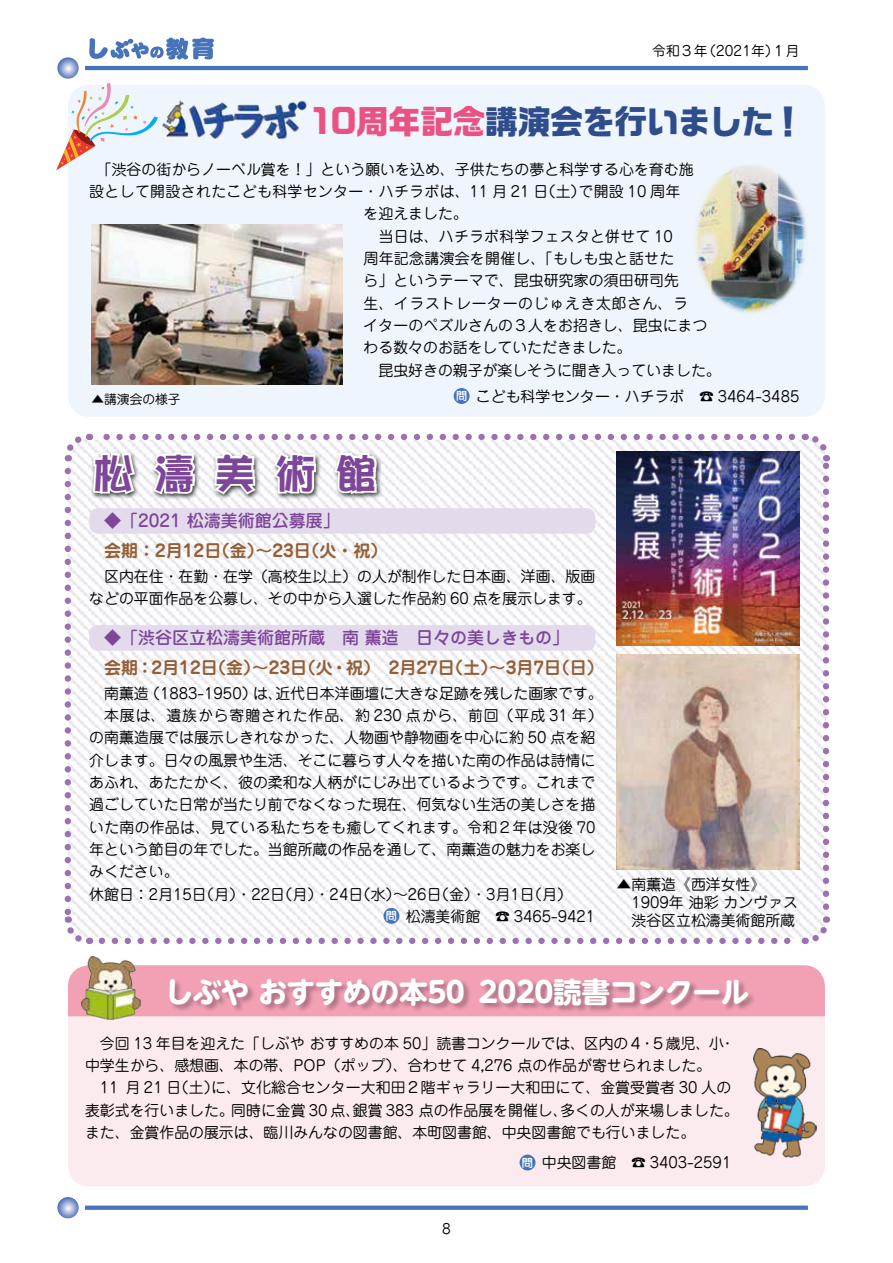
<style>
.page{position:relative;width:893px;height:1263px;background:#fff}
.page>*{position:absolute;margin:0;border:0;box-sizing:border-box;transform-origin:0 0}
.t1{font:40.35px "DFPOP1 Std W9";letter-spacing:.5em;color:#7d4698}
.t2{font:700 33px "Ro G San Srf Std";letter-spacing:-.025em;color:#2f4c8b}
.t3{font:700 28.65px "UD Shin M Go Pro";letter-spacing:-.02em;color:#fff}
.t4{font:700 16.95px "Jun 501 Pro";color:#945f36}
.t5{font:500 16.95px "Jun 34 Pro";color:#7d4698}
.t6{font:14.85px/22.4px "Jun 201 Pro";color:#000}
.t7{font:14.85px "Jun 201 Pro";letter-spacing:.025em;color:#000}
.t8{font:14.85px "Jun 201 Pro";letter-spacing:.06em;color:#000}
.t9{font:14.85px "Jun 201 Pro";letter-spacing:.02em;color:#000}
.t10{font:14.85px "Jun 201 Pro";letter-spacing:.045em;color:#000}
.t11{font:13.8px "Jun 201 Pro";color:#000}
.t12{font:12.75px "Jun 201 Pro";color:#000}
.s1{color:#e95383}
.s2{font-family:"Jun 34 Pro";font-weight:500;font-size:11.1px;color:#fff}
.s3{font-family:"Jun 501 Pro";font-weight:700}
</style>
<div class="page">
<div style="left:68px;top:85px;width:757px;height:332px;background:#eef5fc;border-radius:21px"></div>
<div style="left:68px;top:965px;width:757px;height:221px;background:#fcebee;border-radius:21px"></div>
<div style="left:68px;top:965px;width:757px;height:51px;background:#f2a1b5"></div>
<div style="left:85px;top:1205px;width:723px;height:5px;background:#4774b9"></div>
<svg style="left:57px;top:1197px;width:22px;height:21px"></svg>
<svg style="left:89px;top:38px;width:125px;height:22px"></svg>
<hr style="left:85px;top:66px;width:723px;height:4px;background:#4774b9">
<svg style="left:57px;top:57px;width:22px;height:22px"></svg>
<img style="left:162px;top:100px;width:145px;height:39px">
<svg style="left:64px;top:433px;width:767px;height:511px"></svg>
<div style="left:89px;top:508px;width:506px;height:26px;background:#e3daec;border-radius:9px"></div>
<div style="left:89px;top:625px;width:506px;height:26px;background:#e3daec;border-radius:9px"></div>
<div style="left:169px;top:978px;width:587px;height:36px;background:#000;opacity:.3"></div>
<div style="left:520px;top:1154px;width:15px;height:16px;background:#4774b9;border-radius:50%"></div>
<div style="left:383px;top:908px;width:16px;height:16px;background:#4774b9;border-radius:50%"></div>
<div style="left:454px;top:388px;width:16px;height:16px;background:#4774b9;border-radius:50%"></div>
<img style="left:617px;top:451px;width:182px;height:195px">
<img style="left:617px;top:655px;width:182px;height:215px">
<img style="left:695px;top:166px;width:112px;height:147px">
<svg style="left:56px;top:83px;width:102px;height:87px"></svg>
<img style="left:82px;top:957px;width:59px;height:62px">
<img style="left:753px;top:1048px;width:63px;height:110px">
<img style="left:91px;top:225px;width:251px;height:159px">
<p class="t11" style="left:652px;top:40px;width:149px">令和３年（2021年）１月</p>
<h2 class="t2" style="left:310px;top:98px;width:495px"><span class="s1">10周年記念</span>講演会を行いました！</h2>
<p class="t6" style="left:89px;top:156px;width:606px">　「渋谷の街からノーベル賞を！」という願いを込め、子供たちの夢と科学する心を育む施</p>
<p class="t7" style="left:89px;top:180px;width:592px">設として開設されたこども科学センター・ハチラボは、11 月 21 日（土）で開設 10 周年</p>
<p class="t6" style="left:364px;top:201px;width:106px">を迎えました。</p>
<p class="t6" style="left:364px;top:223px;width:311px">　当日は、ハチラボ科学フェスタと併せて 10</p>
<p class="t9" style="left:364px;top:247px;width:312px">周年記念講演会を開催し、「もしも虫と話せた</p>
<p class="t6" style="left:364px;top:268px;width:317px">ら」というテーマで、昆虫研究家の須田研司先</p>
<p class="t10" style="left:364px;top:291px;width:326px">生、イラストレーターのじゅえき太郎さん、ラ</p>
<p class="t6" style="left:364px;top:313px;width:345px">イターのペズルさんの３人をお招きし、昆虫にまつ</p>
<p class="t6" style="left:364px;top:335px;width:269px">わる数々のお話をしていただきました。</p>
<p class="t6" style="left:364px;top:357px;width:359px">　昆虫好きの親子が楽しそうに聞き入っていました。</p>
<p class="t12" style="left:91px;top:389px;width:91px">▲講演会の様子</p>
<p class="t6" style="left:456px;top:383px;width:345px"><span class="s2">問</span> こども科学センター・ハチラボ　☎ 3464-3485</p>
<h1 class="t1" style="left:94px;top:451px;width:284px">松濤美術館</h1>
<p class="t5" style="left:104px;top:507px;width:237px"><span class="s3">◆</span>「2021 松濤美術館公募展」</p>
<p class="t4" style="left:104px;top:537px;width:285px">会期：2月12日（金）～23日（火・祝）</p>
<p class="t6" style="left:89px;top:563px;width:507px;text-align:right">区内在住・在勤・在学（高校生以上）の人が制作した日本画、洋画、版画などの平面作品を公募し、その中から入選した作品約 60 点を展示します。</p>
<p class="t5" style="left:104px;top:624px;width:466px"><span class="s3">◆</span>「渋谷区立松濤美術館所蔵　南 薫造　日々の美しきもの」</p>
<p class="t4" style="left:104px;top:654px;width:501px">会期：2月12日（金）～23日（火・祝）　2月27日（土）～3月7日（日）</p>
<p class="t6" style="left:104px;top:680px;width:500px">南薫造（1883-1950）は、近代日本洋画壇に大きな足跡を残した画家です。</p>
<p class="t8" style="left:104px;top:704px;width:500px">本展は、遺族から寄贈された作品、約 230 点から、前回（平成 31 年）</p>
<p class="t6" style="left:89px;top:725px;width:507px">の南薫造展では展示しきれなかった、人物画や静物画を中心に約 50 点を紹</p>
<p class="t6" style="left:89px;top:747px;width:507px">介します。日々の風景や生活、そこに暮らす人々を描いた南の作品は詩情に</p>
<p class="t6" style="left:89px;top:770px;width:507px">あふれ、あたたかく、彼の柔和な人柄がにじみ出ているようです。これまで</p>
<p class="t6" style="left:89px;top:792px;width:507px">過ごしていた日常が当たり前でなくなった現在、何気ない生活の美しさを描</p>
<p class="t6" style="left:89px;top:814px;width:508px">いた南の作品は、見ている私たちをも癒してくれます。令和２年は没後 70</p>
<p class="t6" style="left:89px;top:837px;width:507px">年という節目の年でした。当館所蔵の作品を通して、南薫造の魅力をお楽し</p>
<p class="t6" style="left:89px;top:859px;width:91px">みください。</p>
<p class="t6" style="left:89px;top:881px;width:484px">休館日：2月15日（月）・22日（月）・24日（水）～26日（金）・3月1日（月）</p>
<p class="t6" style="left:386px;top:903px;width:211px"><span class="s2">問</span> 松濤美術館　☎ 3465-9421</p>
<p class="t6" style="left:617px;top:874px;width:183px;line-height:18px">▲南薫造《西洋女性》　1909年 油彩 カンヴァス　渋谷区立松濤美術館所蔵</p>
<h3 class="t3" style="left:164px;top:968px;width:586px">しぶや おすすめの本50 2020読書コンクール</h3>
<p class="t6" style="left:85px;top:1030px;width:655px">　今回 13 年目を迎えた「しぶや おすすめの本 50」読書コンクールでは、区内の４・５歳児、小・中学生から、感想画、本の帯、POP（ポップ）、合わせて 4,276 点の作品が寄せられました。　11 月 21 日（土）に、文化総合センター大和田２階ギャラリー大和田にて、金賞受賞者 30 人の表彰式を行いました。同時に金賞 30 点、銀賞 383 点の作品展を開催し、多くの人が来場しました。また、金賞作品の展示は、臨川みんなの図書館、本町図書館、中央図書館でも行いました。</p>
<p class="t6" style="left:522px;top:1150px;width:211px"><span class="s2">問</span> 中央図書館　☎ 3403-2591</p>
<p class="t11" style="left:442px;top:1218px;width:10px">8</p>
</div>
